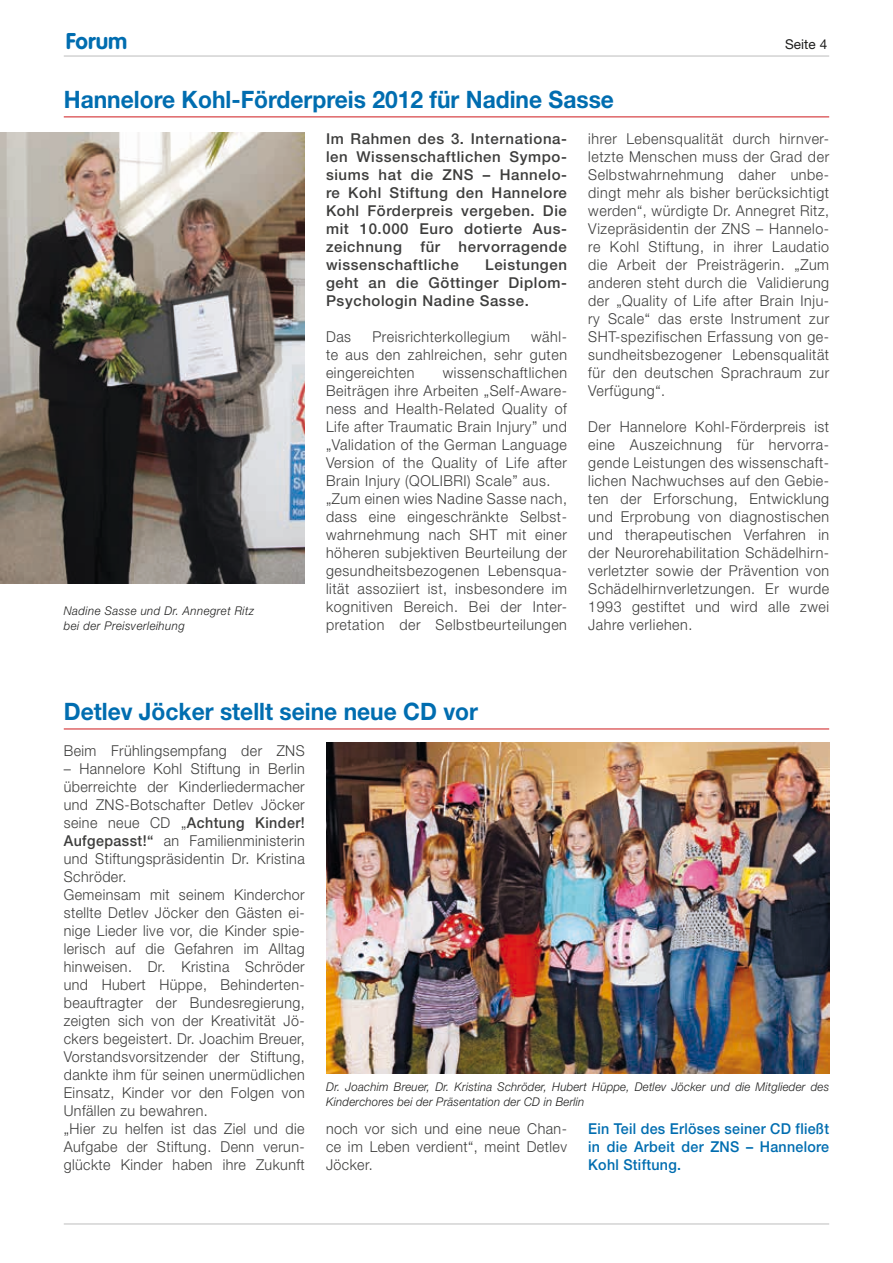
<style>
.page{position:relative;width:893px;height:1263px;background:#fff}
.page>*{position:absolute;margin:0;border:0;box-sizing:border-box;transform-origin:0 0}
.t1{font:700 24px "Helvetica Neue";color:#006db0;scale:.95 1}
.t2{font:700 22.5px "VAG Rounded";color:#006db0}
.t3{font:300 15px/18px "Helvetica Neue";letter-spacing:.03em;color:#3d3d3c;text-align:justify;scale:.95 1}
.t4{font:500 15px/18px "Helvetica Neue";letter-spacing:.04em;color:#3d3d3c;text-align:justify}
.t5{font:500 15px/18px "Helvetica Neue";letter-spacing:.02em;color:#006db0;text-align:justify;scale:.95 1}
.t6{font:13.5px "Helvetica Neue";color:#1c1c1b}
.t7{font:italic 300 12px/15px "Helvetica Neue";letter-spacing:.02em;color:#1c1c1b;scale:.95 1}
.t8{font:italic 300 12px/15px "Helvetica Neue";letter-spacing:.04em;color:#1c1c1b;scale:.95 1}
.s1{font-weight:500}
</style>
<div class="page">
<hr style="left:64px;top:1223px;width:765px;height:1px;background:#bdbdbd">
<hr style="left:64px;top:729px;width:765px;height:1px;background:#ce1a1c">
<hr style="left:64px;top:56px;width:765px;height:1px;background:#bdbdbd">
<img style="left:0;top:133px;width:305px;height:451px">
<img style="left:326px;top:742px;width:503px;height:331px">
<hr style="left:64px;top:117px;width:765px;height:1px;background:#ce1a1c">
<h2 class="t2" style="left:66px;top:28px;width:63px">Forum</h2>
<p class="t6" style="left:785px;top:37px;width:44px">Seite 4</p>
<h1 class="t1" style="left:64px;top:85px;width:581px">Hannelore Kohl-Förderpreis 2012 für Nadine Sasse</h1>
<p class="t8" style="left:64px;top:603px;width:202px">Nadine Sasse und Dr. Annegret Ritz bei der Preisverleihung</p>
<p class="t4" style="left:326px;top:130px;width:242px">Im Rahmen des 3. Internationa&shy;len Wissenschaftlichen Sympo&shy;siums hat die ZNS – Hannelo&shy;re Kohl Stiftung den Hannelore Kohl Förderpreis vergeben. Die mit 10.000 Euro dotierte Aus&shy;zeichnung für hervorragende wissenschaftliche</p>
<p class="t4" style="left:326px;top:256px;width:242px;text-indent:159px">Leistungen geht an die Göttinger Diplom-Psychologin Nadine Sasse.</p>
<p class="t3" style="left:326px;top:327px;width:28px">Das</p>
<p class="t3" style="left:372px;top:327px;width:146px">Preisrichterkollegium</p>
<p class="t3" style="left:326px;top:327px;width:255px;text-indent:205px">wähl&shy;te aus den zahlreichen, sehr guten eingereichten</p>
<p class="t3" style="left:326px;top:363px;width:255px;text-align:left;text-indent:117px">wissenschaftlichen Beiträgen ihre Arbeiten „Self-Aware&shy;ness and Health-Related Quality of Life after Traumatic Brain Injury” und „Validation of the German Language Version of the Quality of Life after Brain Injury (QOLIBRI) Scale” aus. „Zum einen wies Nadine Sasse nach, dass eine eingeschränkte Selbst&shy;wahrnehmung nach SHT mit einer höheren subjektiven Beurteilung der gesundheitsbezogenen Lebensqua&shy;lität assoziiert ist, insbesondere im kognitiven Bereich. Bei der Inter&shy;pretation der Selbstbeurteilungen</p>
<p class="t3" style="left:588px;top:129px;width:255px">ihrer Lebensqualität durch hirnver&shy;letzte Menschen muss der Grad der Selbstwahrnehmung daher unbe&shy;dingt mehr als bisher berücksichtigt werden“, würdigte Dr. Annegret Ritz, Vizepräsidentin der ZNS – Hannelo&shy;re Kohl Stiftung, in ihrer Laudatio die Arbeit der Preisträgerin. „Zum anderen steht durch die Validierung der „Quality of Life after Brain Inju&shy;ry Scale“ das erste Instrument zur SHT-spezifischen Erfassung von ge&shy;sundheitsbezogener Lebensqualität für den deutschen Sprachraum zur Verfügung“.</p>
<p class="t3" style="left:588px;top:417px;width:255px">Der Hannelore Kohl-Förderpreis ist eine Auszeichnung für hervorra&shy;gende Leistungen des wissenschaft&shy;lichen Nachwuchses auf den Gebie&shy;ten der Erforschung, Entwicklung und Erprobung von diagnostischen und therapeutischen Verfahren in der Neurorehabilitation Schädelhirn&shy;verletzter sowie der Prävention von Schädelhirnverletzungen. Er wurde 1993 gestiftet und wird alle zwei Jahre verliehen.</p>
<h1 class="t1" style="left:64px;top:697px;width:438px">Detlev Jöcker stellt seine neue CD vor</h1>
<p class="t3" style="left:64px;top:741px;width:255px">Beim Frühlingsempfang der ZNS</p>
<p class="t3" style="left:64px;top:759px;width:255px;text-align:left">– Hannelore Kohl Stiftung in Berlin überreichte der Kinderliedermacher und ZNS-Botschafter Detlev Jöcker seine neue CD „<span class="s1">Achtung Kinder!<br>Aufgepasst!“</span> an Familienministerin und Stiftungspräsidentin Dr. Kristina Schröder.<br>Gemeinsam mit seinem Kinderchor stellte Detlev Jöcker den Gästen ei&shy;nige Lieder live vor, die Kinder spie&shy;lerisch auf die Gefahren im Alltag hinweisen. Dr. Kristina Schröder und Hubert Hüppe, Behinderten&shy;beauftragter der Bundesregierung, zeigten sich von der Kreativität Jö&shy;ckers begeistert. Dr. Joachim Breuer, Vorstandsvorsitzender der Stiftung, dankte ihm für seinen unermüdlichen Einsatz, Kinder vor den Folgen von Unfällen zu bewahren.<br>„Hier zu helfen ist das Ziel und die Aufgabe der Stiftung. Denn verun&shy;glückte Kinder haben ihre Zukunft</p>
<p class="t7" style="left:326px;top:1079px;width:531px">Dr. Joachim Breuer, Dr. Kristina Schröder, Hubert Hüppe, Detlev Jöcker und die Mitglieder des<br>Kinderchores bei der Präsentation der CD in Berlin</p>
<p class="t3" style="left:326px;top:1119px;width:255px">noch vor sich und eine neue Chan&shy;ce im Leben verdient“, meint Detlev Jöcker.</p>
<p class="t5" style="left:588px;top:1120px;width:255px">Ein Teil des Erlöses seiner CD fließt in die Arbeit der ZNS – Hannelore Kohl Stiftung.</p>
</div>
